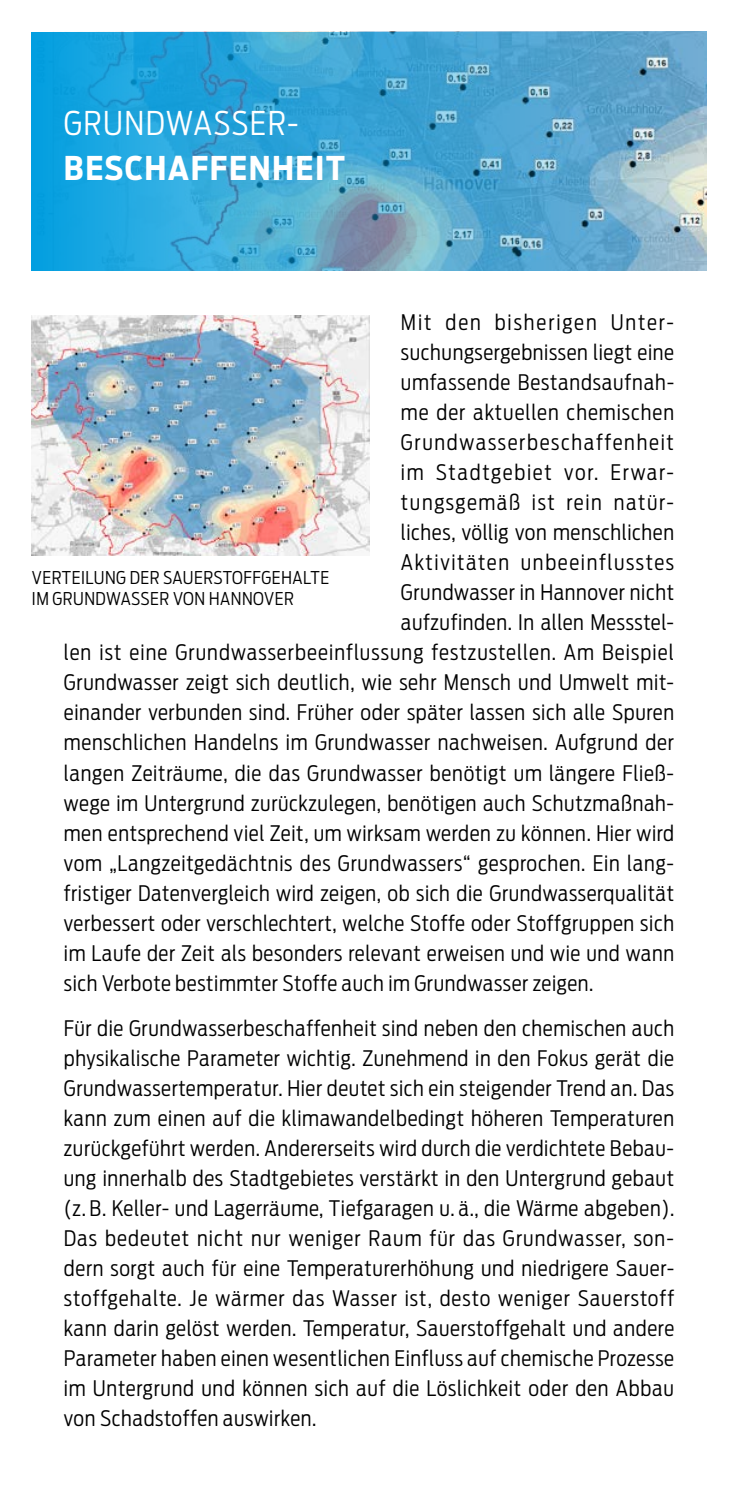
<style>
.page{position:relative;width:738px;height:1489px;background:#fff}
.page>*{position:absolute;margin:0;border:0;box-sizing:border-box;transform-origin:0 0}
.t1{font:700 32.5px "Antenna Cond";letter-spacing:.045em;color:#fff}
.t2{font:300 32.5px "Antenna Cond";letter-spacing:.04em;color:#fff}
.t3{font:300 21.25px/30px "Antenna Cond";letter-spacing:.03em;color:#000;text-align:justify}
.t4{font:300 21.25px "Antenna Cond";letter-spacing:.05em;color:#000}
.t5{font:300 21.25px "Antenna Cond";letter-spacing:.075em;color:#000}
.t6{font:300 21.25px "Antenna Cond";letter-spacing:.08em;color:#000}
.t7{font:300 21.25px "Antenna Cond";letter-spacing:.09em;color:#000}
.t8{font:300 17.5px/21px "Antenna Cond";letter-spacing:.03em;color:#000}
</style>
<div class="page">
<img style="left:32px;top:32px;width:673px;height:238px">
<img style="left:32px;top:315px;width:337px;height:240px">
<h1 class="t2" style="left:64px;top:104px;width:233px">GRUNDWASSER-</h1>
<h1 class="t1" style="left:64px;top:149px;width:282px">BESCHAFFENHEIT</h1>
<p class="t7" style="left:400px;top:310px;width:274px">Mit den bisherigen Unter-</p>
<p class="t3" style="left:400px;top:337px;width:274px">suchungsergebnissen liegt eine</p>
<p class="t3" style="left:400px;top:367px;width:274px">umfassende Bestandsaufnah-</p>
<p class="t3" style="left:400px;top:397px;width:274px">me der aktuellen chemischen</p>
<p class="t6" style="left:400px;top:430px;width:274px">Grundwasserbeschaffenheit</p>
<p class="t6" style="left:400px;top:460px;width:274px">im Stadtgebiet vor. Erwar-</p>
<p class="t5" style="left:400px;top:490px;width:274px">tungsgemäß ist rein natür-</p>
<p class="t3" style="left:400px;top:517px;width:274px">liches, völlig von menschlichen</p>
<p class="t5" style="left:400px;top:550px;width:274px">Aktivitäten unbeeinflusstes</p>
<p class="t3" style="left:400px;top:577px;width:274px">Grundwasser in Hannover nicht</p>
<p class="t3" style="left:400px;top:607px;width:274px">aufzufinden. In allen Messstel-</p>
<p class="t4" style="left:64px;top:640px;width:611px">len ist eine Grundwasserbeeinflussung festzustellen. Am Beispiel</p>
<p class="t3" style="left:64px;top:667px;width:611px">Grundwasser zeigt sich deutlich, wie sehr Mensch und Umwelt mit-</p>
<p class="t3" style="left:64px;top:697px;width:611px">einander verbunden sind. Früher oder später lassen sich alle Spuren</p>
<p class="t3" style="left:64px;top:727px;width:611px">menschlichen Handelns im Grundwasser nachweisen. Aufgrund der</p>
<p class="t3" style="left:64px;top:757px;width:611px">langen Zeiträume, die das Grundwasser benötigt um längere Fließ-</p>
<p class="t3" style="left:64px;top:787px;width:611px">wege im Untergrund zurückzulegen, benötigen auch Schutzmaßnah-</p>
<p class="t3" style="left:64px;top:817px;width:611px">men entsprechend viel Zeit, um wirksam werden zu können. Hier wird</p>
<p class="t3" style="left:64px;top:847px;width:611px">vom „Langzeitgedächtnis des Grundwassers“ gesprochen. Ein lang-</p>
<p class="t3" style="left:64px;top:877px;width:611px">fristiger Datenvergleich wird zeigen, ob sich die Grundwasserqualität</p>
<p class="t3" style="left:64px;top:907px;width:611px">verbessert oder verschlechtert, welche Stoffe oder Stoffgruppen sich</p>
<p class="t3" style="left:64px;top:937px;width:611px">im Laufe der Zeit als besonders relevant erweisen und wie und wann</p>
<p class="t3" style="left:64px;top:967px;width:530px">sich Verbote bestimmter Stoffe auch im Grundwasser zeigen.</p>
<p class="t3" style="left:64px;top:1012px;width:611px">Für die Grundwasserbeschaffenheit sind neben den chemischen auch physikalische Parameter wichtig. Zunehmend in den Fokus gerät die Grundwassertemperatur. Hier deutet sich ein steigender Trend an. Das kann zum einen auf die klimawandelbedingt höheren Temperaturen zurückgeführt werden. Andererseits wird durch die verdichtete Bebau&shy;ung innerhalb des Stadtgebietes verstärkt in den Untergrund gebaut (z. B. Keller- und Lagerräume, Tiefgaragen u. ä., die Wärme abgeben).<br>Das bedeutet nicht nur weniger Raum für das Grundwasser, son&shy;dern sorgt auch für eine Temperaturerhöhung und niedrigere Sauer&shy;stoffgehalte. Je wärmer das Wasser ist, desto weniger Sauerstoff kann darin gelöst werden. Temperatur, Sauerstoffgehalt und andere Parameter haben einen wesentlichen Einfluss auf chemische Prozesse im Untergrund und können sich auf die Löslichkeit oder den Abbau von Schadstoffen auswirken.</p>
<p class="t8" style="left:32px;top:567px;width:298px">VERTEILUNG DER SAUERSTOFFGEHALTE<br>IM GRUNDWASSER VON HANNOVER</p>
</div>
